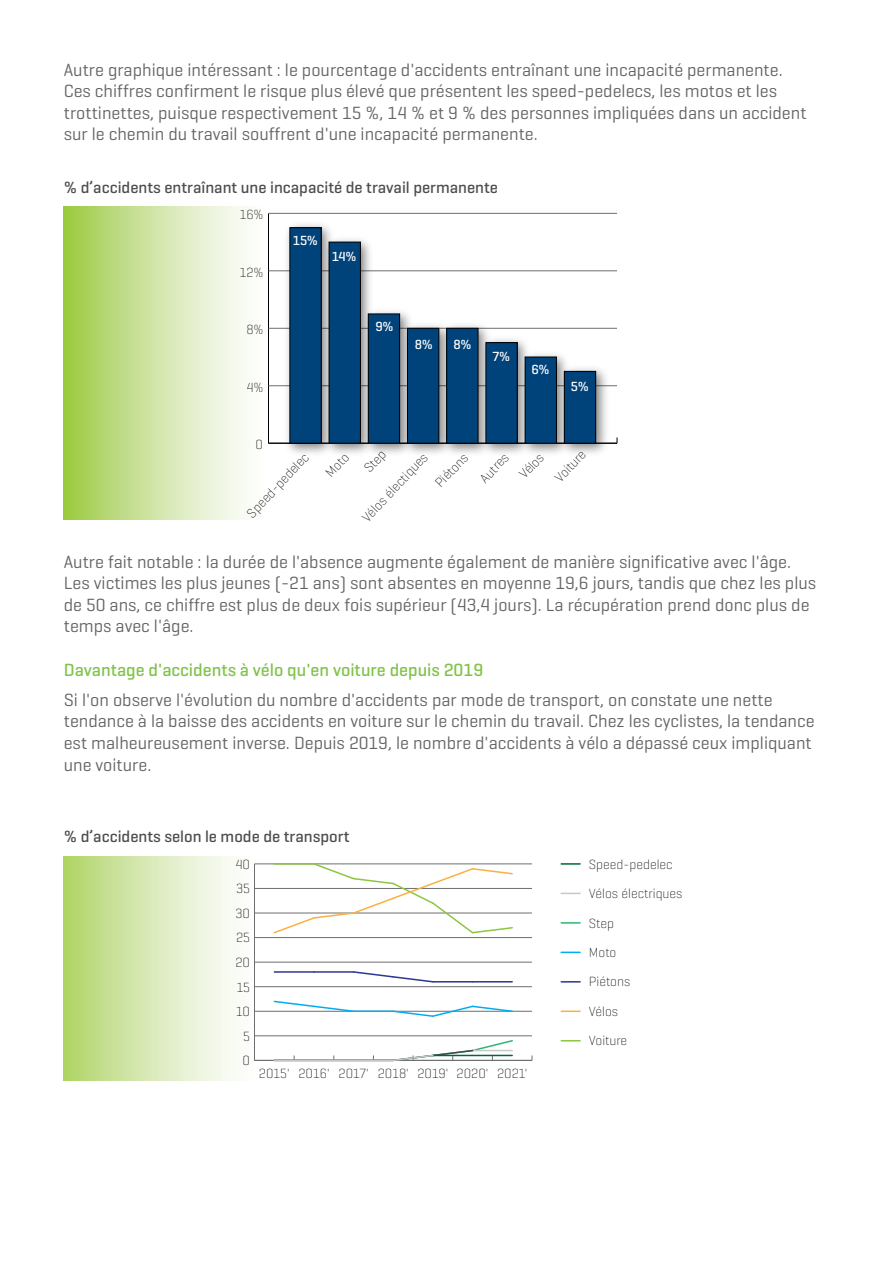
<style>
.page{position:relative;width:893px;height:1263px;background:#fff}
.page>*{position:absolute;margin:0;border:0;box-sizing:border-box;transform-origin:0 0}
.t1{font:18px/21.6px "Geogrotesque";color:#636466}
.t2{font:500 18px "Geogrotesque";color:#7fc349}
.t3{font:500 16.5px "Geogrotesque";color:#4d4d4f}
.t4{font:200 13.5px/29.4px "AG Geogrotesque";color:#000}
.t5{font:500 13.5px "AG Geogrotesque";color:#fff}
</style>
<div class="page">
<div style="left:64px;top:857px;width:194px;height:223px;background:linear-gradient(to right,#b3d66f,#fff)"></div>
<div style="left:64px;top:207px;width:204px;height:313px;background:linear-gradient(to right,#a1cc4b,#fff)"></div>
<hr style="left:268px;top:213px;width:1px;height:230px;background:#000">
<hr style="left:268px;top:443px;width:349px;height:1px;background:#000">
<hr style="left:268px;top:385px;width:349px;height:1px;background:#6d6e71">
<hr style="left:268px;top:328px;width:349px;height:1px;background:#6d6e71">
<hr style="left:268px;top:271px;width:349px;height:1px;background:#6d6e71">
<hr style="left:268px;top:213px;width:349px;height:1px;background:#6d6e71">
<img style="left:280px;top:224px;width:50px;height:230px">
<div style="left:290px;top:228px;width:31px;height:215px;background:#00427a"></div>
<img style="left:319px;top:231px;width:59px;height:223px">
<div style="left:329px;top:242px;width:31px;height:201px;background:#00427a"></div>
<div style="left:329px;top:242px;width:32px;height:201px;border:1px solid #000"></div>
<img style="left:358px;top:303px;width:51px;height:151px">
<div style="left:368px;top:314px;width:32px;height:129px;background:#00427a"></div>
<div style="left:368px;top:314px;width:32px;height:129px;border:1px solid #000"></div>
<img style="left:397px;top:318px;width:40px;height:136px">
<div style="left:407px;top:328px;width:32px;height:115px;background:#00427a"></div>
<div style="left:407px;top:328px;width:32px;height:115px;border:1px solid #000"></div>
<img style="left:437px;top:325px;width:59px;height:129px">
<div style="left:447px;top:328px;width:31px;height:115px;background:#00427a"></div>
<div style="left:446px;top:328px;width:32px;height:115px;border:1px solid #000"></div>
<img style="left:476px;top:332px;width:50px;height:122px">
<div style="left:486px;top:343px;width:31px;height:100px;background:#00427a"></div>
<img style="left:515px;top:346px;width:50px;height:108px">
<div style="left:525px;top:357px;width:31px;height:86px;background:#00427a"></div>
<div style="left:525px;top:357px;width:32px;height:86px;border:1px solid #000"></div>
<img style="left:554px;top:361px;width:59px;height:93px">
<div style="left:564px;top:371px;width:32px;height:72px;background:#00427a"></div>
<div style="left:564px;top:371px;width:32px;height:72px;border:1px solid #000"></div>
<hr style="left:254px;top:864px;width:1px;height:196px;background:#6d6e71">
<hr style="left:254px;top:1060px;width:278px;height:1px;background:#6d6e71">
<hr style="left:254px;top:1035px;width:278px;height:1px;background:#6d6e71">
<hr style="left:254px;top:1011px;width:278px;height:1px;background:#6d6e71">
<hr style="left:254px;top:986px;width:278px;height:1px;background:#6d6e71">
<hr style="left:254px;top:962px;width:278px;height:1px;background:#6d6e71">
<hr style="left:254px;top:937px;width:278px;height:1px;background:#6d6e71">
<hr style="left:254px;top:913px;width:278px;height:1px;background:#6d6e71">
<hr style="left:254px;top:888px;width:278px;height:1px;background:#6d6e71">
<hr style="left:254px;top:864px;width:278px;height:1px;background:#6d6e71">
<svg style="left:561px;top:1040px;width:19px;height:1px"></svg>
<svg style="left:561px;top:1010px;width:19px;height:2px"></svg>
<svg style="left:272px;top:863px;width:242px;height:71px"></svg>
<svg style="left:561px;top:981px;width:19px;height:1px"></svg>
<hr style="left:473px;top:981px;width:39px;height:1px;background:#2b3990">
<hr style="left:433px;top:981px;width:40px;height:1px;background:#2b3990">
<svg style="left:354px;top:971px;width:81px;height:12px"></svg>
<hr style="left:314px;top:971px;width:40px;height:2px;background:#2b3990">
<hr style="left:274px;top:971px;width:40px;height:2px;background:#2b3990">
<svg style="left:561px;top:951px;width:19px;height:2px"></svg>
<svg style="left:393px;top:1005px;width:121px;height:12px"></svg>
<hr style="left:354px;top:1010px;width:39px;height:2px;background:#00aeef">
<svg style="left:273px;top:1000px;width:82px;height:12px"></svg>
<svg style="left:561px;top:922px;width:19px;height:2px"></svg>
<svg style="left:561px;top:893px;width:19px;height:1px"></svg>
<svg style="left:561px;top:863px;width:19px;height:2px"></svg>
<svg style="left:392px;top:1040px;width:122px;height:22px"></svg>
<hr style="left:354px;top:1059px;width:39px;height:2px;background:#c7c8ca">
<hr style="left:314px;top:1059px;width:40px;height:2px;background:#c7c8ca">
<hr style="left:274px;top:1059px;width:40px;height:2px;background:#c7c8ca">
<p class="t1" style="left:64px;top:58px;width:744px">Autre graphique intéressant : le pourcentage d'accidents entraînant une incapacité permanente.<br>Ces chiffres confirment le risque plus élevé que présentent les speed-pedelecs, les motos et les trottinettes, puisque respectivement 15 %, 14 % et 9 % des personnes impliquées dans un accident sur le chemin du travail souffrent d'une incapacité permanente.</p>
<p class="t3" style="left:64px;top:177px;width:436px">% d’accidents entraînant une incapacité de travail permanente</p>
<p class="t4" style="left:240px;top:200px;width:25px">16%</p>
<p class="t4" style="left:240px;top:257px;width:25px">12%</p>
<p class="t4" style="left:246px;top:315px;width:18px">8%</p>
<p class="t4" style="left:247px;top:372px;width:18px">4%</p>
<p class="t5" style="left:293px;top:232px;width:26px">15%</p>
<p class="t5" style="left:332px;top:248px;width:25px">14%</p>
<p class="t5" style="left:376px;top:318px;width:19px">9%</p>
<p class="t5" style="left:415px;top:336px;width:19px">8%</p>
<p class="t5" style="left:453px;top:336px;width:19px">8%</p>
<p class="t5" style="left:493px;top:348px;width:19px">7%</p>
<p class="t5" style="left:531px;top:361px;width:19px">6%</p>
<p class="t5" style="left:571px;top:378px;width:19px">5%</p>
<p class="t4" style="left:256px;top:430px;width:9px">0</p>
<p class="t4" style="left:405px;top:454px;width:43px;text-indent:-75px;rotate:-47deg">Vélos électiques<br>Piétons</p>
<p class="t4" style="left:493px;top:449px;width:31px;line-height:25.7px;text-indent:-30px;rotate:-47deg">Autres<br>Vélos</p>
<p class="t4" style="left:546px;top:469px;width:40px;rotate:-47deg">Voiture</p>
<p class="t4" style="left:295px;top:444px;width:29px;text-indent:-83px;rotate:-47deg">Speed-pedelec<br>Moto</p>
<p class="t4" style="left:355px;top:460px;width:27px;rotate:-47deg">Step</p>
<p class="t1" style="left:64px;top:550px;width:754px">Autre fait notable : la durée de l'absence augmente également de manière significative avec l'âge.<br>Les victimes les plus jeunes (-21 ans) sont absentes en moyenne 19,6 jours, tandis que chez les plus de 50 ans, ce chiffre est plus de deux fois supérieur (43,4 jours). La récupération prend donc plus de temps avec l'âge.</p>
<p class="t2" style="left:64px;top:658px;width:421px">Davantage d'accidents à vélo qu'en voiture depuis 2019</p>
<p class="t1" style="left:64px;top:688px;width:752px">Si l'on observe l'évolution du nombre d'accidents par mode de transport, on constate une nette tendance à la baisse des accidents en voiture sur le chemin du travail. Chez les cyclistes, la tendance est malheureusement inverse. Depuis 2019, le nombre d'accidents à vélo a dépassé ceux impliquant une voiture.</p>
<p class="t3" style="left:64px;top:826px;width:287px">% d’accidents selon le mode de transport</p>
<p class="t4" style="left:236px;top:849px;width:16px">40</p>
<p class="t4" style="left:589px;top:849px;width:95px">Speed-pedelec<br>Vélos électriques<br>Step<br>Moto<br>Piétons<br>Vélos<br>Voiture</p>
<p class="t4" style="left:259px;top:1058px;width:270px">2015' 2016' 2017' 2018' 2019' 2020' 2021'</p>
<p class="t4" style="left:236px;top:874px;width:15px">35</p>
<p class="t4" style="left:236px;top:898px;width:16px">30</p>
<p class="t4" style="left:236px;top:923px;width:16px">25</p>
<p class="t4" style="left:235px;top:947px;width:16px">20</p>
<p class="t4" style="left:237px;top:972px;width:15px">15</p>
<p class="t4" style="left:236px;top:996px;width:16px">10</p>
<p class="t4" style="left:243px;top:1021px;width:8px">5</p>
<p class="t4" style="left:243px;top:1045px;width:9px">0</p>
</div>
